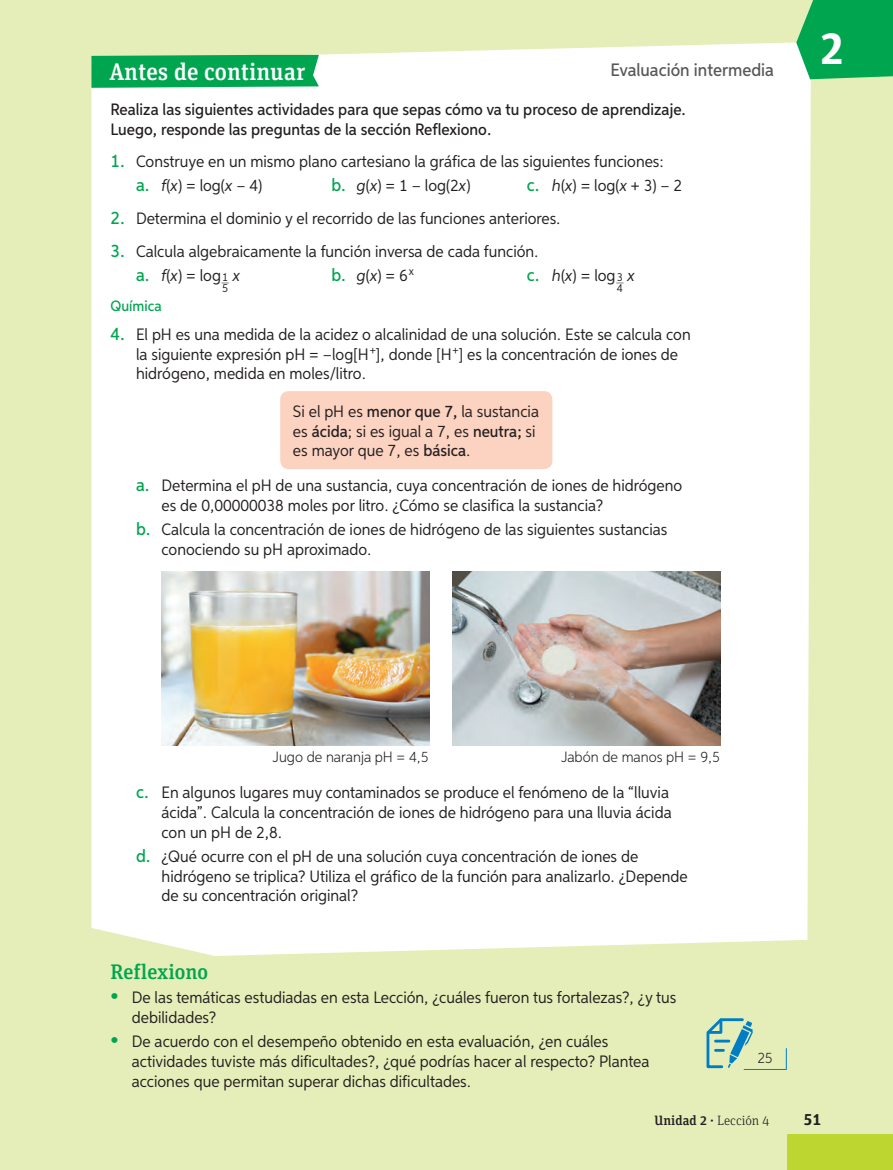
<style>
.page{position:relative;width:893px;height:1170px;background:#fff}
.page>*{position:absolute;margin:0;border:0;box-sizing:border-box;transform-origin:0 0}
.t1{font:700 43.65px "Unit Slab Pro";color:#fff}
.t2{font:500 24px "Unit Slab Pro";color:#fff}
.t3{font:500 21px "Unit Slab Pro";color:#00a54f}
.t4{font:500 18px "Aspira Nar";color:#57585a}
.t5{font:16.5px/19.8px "Aspira Nar";color:#231f20}
.t6{font:500 16.5px/19.8px "Aspira Nar";color:#231f20}
.t7{font:700 15.75px "Unit Slab Pro";color:#231f20}
.t8{font:300 15px "Aspira Nar";color:#231f20}
.t9{font:500 15px "Aspira Nar";color:#00a54f}
.t10{font:500 13.5px "Unit Slab Pro";color:#231f20}
.t11{font:11.55px "Aspira Nar";color:#231f20}
.s1{font-weight:500;font-size:18px;color:#00a54f}
.s2{font-style:italic}
.s3{font-family:"STIX General";font-size:9.75px}
.s4{font-size:11.55px}
.s5{font-weight:500}
.s6{font-size:18px;color:#00a54f}
.s7{font-weight:300}
</style>
<div class="page">
<div style="left:0;top:0;width:893px;height:1169px;background:#e5eeb8"></div>
<div style="left:91px;top:42px;width:720px;height:913px;background:#fff"></div>
<svg style="left:91px;top:55px;width:228px;height:33px;background:#0ca957"></svg>
<div style="left:280px;top:391px;width:272px;height:78px;background:#fcd2c0;border-radius:9px"></div>
<img style="left:162px;top:571px;width:267px;height:174px">
<img style="left:452px;top:571px;width:268px;height:174px">
<svg style="left:706px;top:1018px;width:47px;height:51px"></svg>
<svg style="left:786px;top:1048px;width:1px;height:20px"></svg>
<hr style="left:744px;top:1068px;width:43px;height:1px;background:#007ec5">
<div style="left:787px;top:1134px;width:106px;height:35px;background:#bed630"></div>
<svg style="left:796px;top:0;width:97px;height:79px;background:#16ac5b"></svg>
<p class="t2" style="left:109px;top:55px;width:198px">Antes de continuar</p>
<p class="t4" style="left:610px;top:59px;width:165px">Evaluación intermedia</p>
<p class="t6" style="left:111px;top:99px;width:577px">Realiza las siguientes actividades para que sepas cómo va tu proceso de aprendizaje.<br>Luego, responde las preguntas de la sección Reflexiono.</p>
<p class="t5" style="left:136px;top:149px;width:529px;line-height:24px;text-indent:-26px"><span class="s1">1.</span> Construye en un mismo plano cartesiano la gráfica de las siguientes funciones: <span class="s1">a.</span> <span class="s2">f</span>(<span class="s2">x</span>) = log(<span class="s2">x</span> – 4)</p>
<p class="t5" style="left:331px;top:175px;width:141px"><span class="s1">b.</span> <span class="s2">g</span>(<span class="s2">x</span>) = 1 – log(2<span class="s2">x</span>)</p>
<p class="t5" style="left:527px;top:175px;width:157px"><span class="s1">c.</span> <span class="s2">h</span>(<span class="s2">x</span>) = log(<span class="s2">x</span> + 3) – 2</p>
<p class="t5" style="left:111px;top:208px;width:452px"><span class="s1">2.</span> Determina el dominio y el recorrido de las funciones anteriores.</p>
<p class="t5" style="left:136px;top:238px;width:404px;line-height:24px;text-indent:-26px"><span class="s1">3.</span> Calcula algebraicamente la función inversa de cada función. <span class="s1">a.</span> <span class="s2">f</span>(<span class="s2">x</span>) = log<span class="s3">__</span><span class="s4">1</span> <span class="s2">x</span></p>
<p class="t11" style="left:222px;top:281px;width:8px">5</p>
<p class="t5" style="left:331px;top:265px;width:84px"><span class="s1">b.</span> <span class="s2">g</span>(<span class="s2">x</span>) = 6<sup>x</sup></p>
<p class="t5" style="left:527px;top:265px;width:109px"><span class="s1">c.</span> <span class="s2">h</span>(<span class="s2">x</span>) = log<span class="s3">__</span><span class="s4">3</span> <span class="s2">x</span></p>
<p class="t11" style="left:617px;top:281px;width:8px">4</p>
<p class="t9" style="left:111px;top:297px;width:53px">Química</p>
<p class="t5" style="left:136px;top:324px;width:556px;text-indent:-26px"><span class="s1">4.</span> El pH es una medida de la acidez o alcalinidad de una solución. Este se calcula con la siguiente expresión pH = –log[H<sup>+</sup>], donde [H<sup>+</sup>] es la concentración de iones de hidrógeno, medida en moles/litro.</p>
<p class="t5" style="left:293px;top:401px;width:248px">Si el pH es <span class="s5">menor que 7,</span> la sustancia es <span class="s5">ácida</span>; si es igual a 7, es <span class="s5">neutra;</span> si es mayor que 7, es <span class="s5">básica</span>.</p>
<p class="t5" style="left:162px;top:475px;width:522px;text-indent:-26px"><span class="s1">a.</span> Determina el pH de una sustancia, cuya concentración de iones de hidrógeno es de 0,00000038 moles por litro. ¿Cómo se clasifica la sustancia?</p>
<p class="t5" style="left:162px;top:519px;width:507px;text-indent:-26px"><span class="s1">b.</span> Calcula la concentración de iones de hidrógeno de las siguientes sustancias conociendo su pH aproximado.</p>
<p class="t1" style="left:820px;top:17px;width:25px">2</p>
<p class="t8" style="left:273px;top:748px;width:158px">Jugo de naranja pH = 4,5</p>
<p class="t8" style="left:561px;top:748px;width:161px">Jabón de manos pH = 9,5</p>
<p class="t5" style="left:162px;top:782px;width:512px;text-indent:-26px"><span class="s1">c.</span> En algunos lugares muy contaminados se produce el fenómeno de la “lluvia ácida”. Calcula la concentración de iones de hidrógeno para una lluvia ácida con un pH de 2,8.</p>
<p class="t5" style="left:162px;top:845px;width:528px;text-indent:-26px"><span class="s1">d.</span> ¿Qué ocurre con el pH de una solución cuya concentración de iones de hidrógeno se triplica? Utiliza el gráfico de la función para analizarlo. ¿Depende de su concentración original?</p>
<p class="t3" style="left:111px;top:956px;width:99px">Reflexiono</p>
<p class="t5" style="left:132px;top:987px;width:546px;text-indent:-21px"><span class="s6">•</span> De las temáticas estudiadas en esta Lección, ¿cuáles fueron tus fortalezas?, ¿y tus debilidades?</p>
<p class="t5" style="left:132px;top:1031px;width:519px;text-indent:-21px"><span class="s6">•</span> De acuerdo con el desempeño obtenido en esta evaluación, ¿en cuáles actividades tuviste más dificultades?, ¿qué podrías hacer al respecto? Plantea acciones que permitan superar dichas dificultades.</p>
<p class="t8" style="left:758px;top:1048px;width:16px">25</p>
<p class="t10" style="left:654px;top:1110px;width:117px">Unidad 2 · <span class="s7">Lección 4</span></p>
<p class="t7" style="left:804px;top:1107px;width:19px">51</p>
</div>
